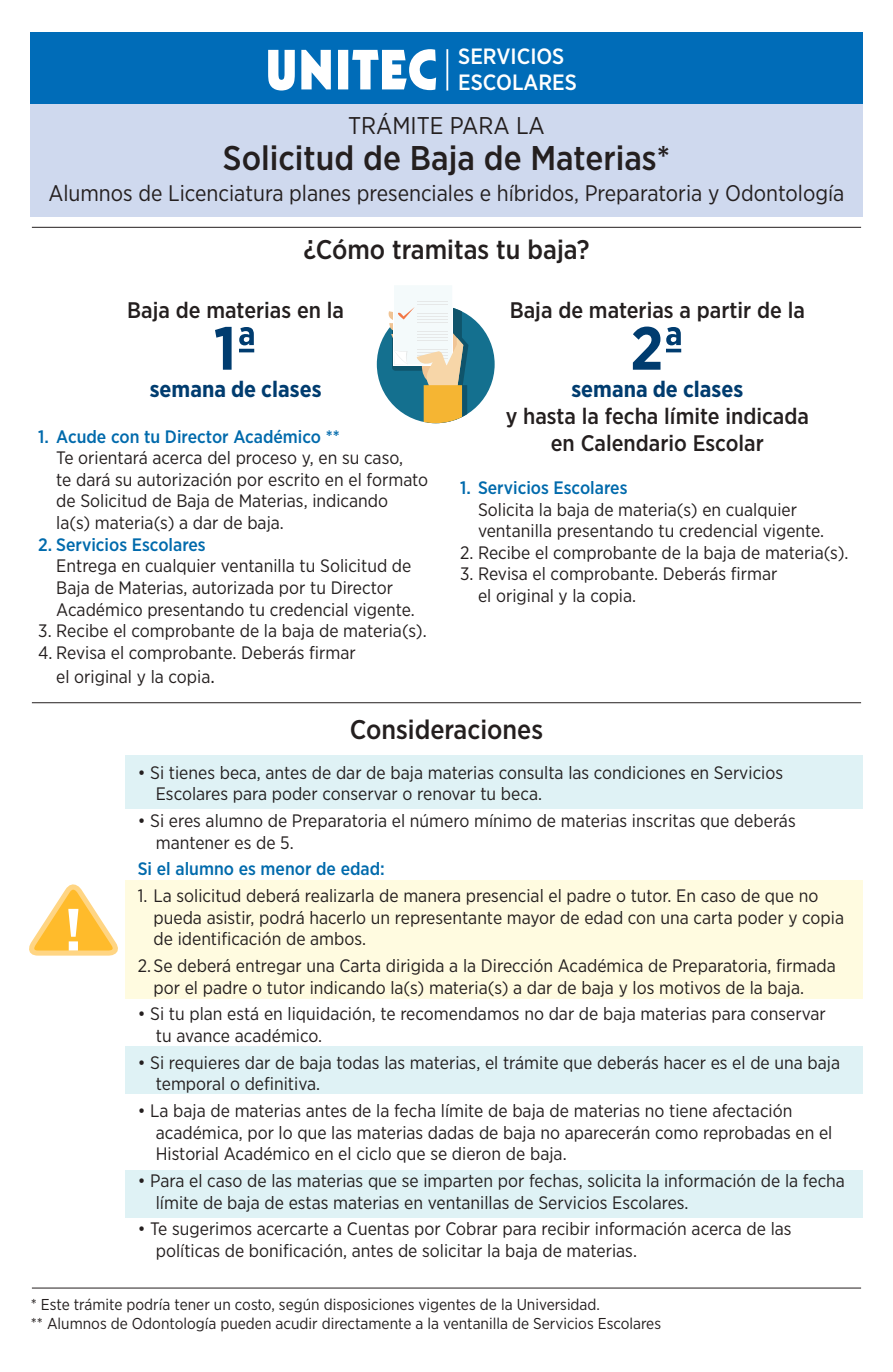
<style>
.page{position:relative;width:893px;height:1372px;background:#fff}
.page>*{position:absolute;margin:0;border:0;box-sizing:border-box;transform-origin:0 0}
.t1{font:700 60.75px "Gotham Narrow";color:#003c6f}
.t2{font:500 34.2px "Gotham Narrow";color:#241f1f}
.t3{font:500 27px "Gotham Narrow";color:#241f1f}
.t4{font:24.07px "Gotham Narrow";color:#241f1f}
.t5{font:500 22.5px/27px "Gotham Narrow";color:#241f1f;text-align:center}
.t6{font:22.5px "Gotham Narrow";color:#241f1f}
.t7{font:700 22.5px "Gotham Narrow";color:#003c6f}
.t8{font:500 22.05px/25.9px "Gotham Narrow";color:#fff}
.t9{font:18px/21.6px "Gotham Narrow";color:#241f1f}
.t10{font:500 18px "Gotham Narrow";color:#006aac}
.t11{font:15.75px/18.9px "Gotham Narrow";color:#241f1f}
.s1{font-size:20.25px}
</style>
<div class="page">
<div style="left:30px;top:32px;width:833px;height:72px;background:#006cb8"></div>
<div style="left:30px;top:104px;width:833px;height:113px;background:#cfd9ee"></div>
<div style="left:125px;top:755px;width:738px;height:54px;background:#dff2f5"></div>
<div style="left:125px;top:880px;width:738px;height:119px;background:#fffbe0"></div>
<div style="left:125px;top:1046px;width:738px;height:47px;background:#dff2f5"></div>
<div style="left:125px;top:1170px;width:738px;height:47px;background:#dff2f5"></div>
<hr style="left:32px;top:227px;width:829px;height:1px;background:#241f1f">
<hr style="left:32px;top:702px;width:829px;height:1px;background:#241f1f">
<hr style="left:32px;top:1287px;width:829px;height:1px;background:#241f1f">
<svg style="left:29px;top:884px;width:89px;height:72px"></svg>
<div style="left:377px;top:305px;width:118px;height:118px;background:#14708f;border-radius:50%"></div>
<svg style="left:386px;top:286px;width:82px;height:137px"></svg>
<svg style="left:268px;top:49px;width:168px;height:41px"></svg>
<hr style="left:446px;top:49px;width:2px;height:41px;background:#fff">
<p class="t8" style="left:458px;top:43px;width:120px">SERVICIOS<br>ESCOLARES</p>
<h3 class="t4" style="left:348px;top:110px;width:198px">TRÁMITE PARA LA</h3>
<h2 class="t2" style="left:223px;top:136px;width:449px">Solicitud de Baja de Materias*</h2>
<p class="t6" style="left:48px;top:179px;width:797px">Alumnos de Licenciatura planes presenciales e híbridos, Preparatoria y Odontología</p>
<h3 class="t3" style="left:303px;top:232px;width:288px">¿Cómo tramitas tu baja?</h3>
<p class="t5" style="left:127px;top:296px;width:218px">Baja de materias en la</p>
<h1 class="t1" style="left:214px;top:309px;width:45px">1ª</h1>
<p class="t7" style="left:150px;top:374px;width:173px">semana de clases</p>
<p class="t10" style="left:38px;top:425px;width:303px">1. Acude con tu Director Académico **</p>
<p class="t9" style="left:56px;top:447px;width:374px">Te orientará acerca del proceso y, en su caso,<br>te dará su autorización por escrito en el formato de Solicitud de Baja de Materias, indicando<br>la(s) materia(s) a dar de baja.</p>
<p class="t10" style="left:38px;top:533px;width:169px">2. Servicios Escolares</p>
<p class="t9" style="left:56px;top:555px;width:360px">Entrega en cualquier ventanilla tu Solicitud de<br>Baja de Materias, autorizada por tu Director<br>Académico presentando tu credencial vigente.</p>
<p class="t9" style="left:38px;top:619px;width:390px">3. Recibe el comprobante de la baja de materia(s).</p>
<p class="t9" style="left:56px;top:640px;width:301px;line-height:24.3px;text-indent:-18px">4. Revisa el comprobante. Deberás firmar el original y la copia<span class="s1">.</span></p>
<p class="t5" style="left:510px;top:296px;width:297px">Baja de materias a partir de la</p>
<h1 class="t1" style="left:630px;top:309px;width:56px">2ª</h1>
<p class="t7" style="left:571px;top:374px;width:173px">semana de clases</p>
<p class="t5" style="left:506px;top:402px;width:305px">y hasta la fecha límite indicada en Calendario Escolar</p>
<p class="t10" style="left:460px;top:476px;width:169px">1. Servicios Escolares</p>
<p class="t9" style="left:478px;top:498px;width:348px">Solicita la baja de materia(s) en cualquier ventanilla presentando tu credencial vigente.</p>
<p class="t9" style="left:460px;top:541px;width:390px">2. Recibe el comprobante de la baja de materia(s).</p>
<p class="t9" style="left:478px;top:563px;width:301px;text-indent:-18px">3. Revisa el comprobante. Deberás firmar el original y la copia.</p>
<h3 class="t3" style="left:350px;top:712px;width:195px">Consideraciones</h3>
<p class="t9" style="left:156px;top:761px;width:629px;text-indent:-18px">• Si tienes beca, antes de dar de baja materias consulta las condiciones en Servicios<br>Escolares para poder conservar o renovar tu beca.</p>
<p class="t9" style="left:156px;top:809px;width:641px;text-indent:-18px">• Si eres alumno de Preparatoria el número mínimo de materias inscritas que deberás mantener es de 5.</p>
<p class="t10" style="left:138px;top:857px;width:249px">Si el alumno es menor de edad:</p>
<p class="t9" style="left:154px;top:884px;width:692px;text-indent:-16px">1. La solicitud deberá realizarla de manera presencial el padre o tutor. En caso de que no pueda asistir, podrá hacerlo un representante mayor de edad con una carta poder y copia de identificación de ambos.</p>
<p class="t9" style="left:154px;top:954px;width:684px;text-indent:-16px">2.Se deberá entregar una Carta dirigida a la Dirección Académica de Preparatoria, firmada por el padre o tutor indicando la(s) materia(s) a dar de baja y los motivos de la baja.</p>
<p class="t9" style="left:156px;top:1002px;width:672px;text-indent:-18px">• Si tu plan está en liquidación, te recomendamos no dar de baja materias para conservar tu avance académico.</p>
<p class="t9" style="left:156px;top:1051px;width:686px;text-indent:-18px">• Si requieres dar de baja todas las materias, el trámite que deberás hacer es el de una baja temporal o definitiva.</p>
<p class="t9" style="left:156px;top:1099px;width:678px;text-indent:-18px">• La baja de materias antes de la fecha límite de baja de materias no tiene afectación académica, por lo que las materias dadas de baja no aparecerán como reprobadas en el<br>Historial Académico en el ciclo que se dieron de baja.</p>
<p class="t9" style="left:156px;top:1169px;width:691px;text-indent:-18px">• Para el caso de las materias que se imparten por fechas, solicita la información de la fecha límite de baja de estas materias en ventanillas de Servicios Escolares.</p>
<p class="t9" style="left:156px;top:1217px;width:637px;text-indent:-18px">• Te sugerimos acercarte a Cuentas por Cobrar para recibir información acerca de las políticas de bonificación, antes de solicitar la baja de materias.</p>
<p class="t11" style="left:31px;top:1294px;width:632px">* Este trámite podría tener un costo, según disposiciones vigentes de la Universidad.<br>** Alumnos de Odontología pueden acudir directamente a la ventanilla de Servicios Escolares</p>
</div>
